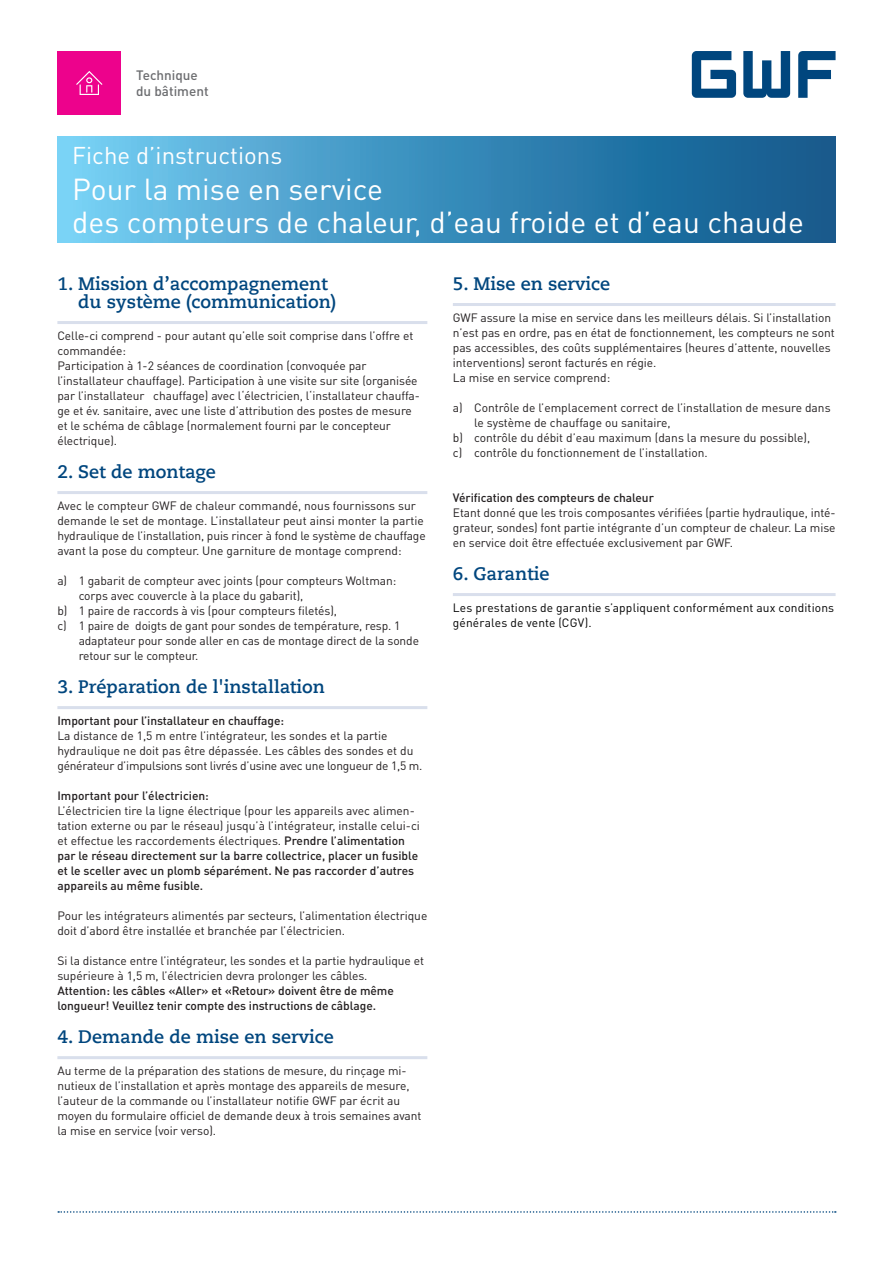
<style>
.page{position:relative;width:893px;height:1263px;background:#fff}
.page>*{position:absolute;margin:0;border:0;box-sizing:border-box;transform-origin:0 0}
.t1{font:30px/33px "DIN Pro";color:#fff}
.t2{font:24px "DIN Pro";color:#fff}
.t3{font:700 18px/18px "Caecilia Com 75";color:#00467e}
.t4{font:500 13.5px/16.2px "DIN Pro";color:#6c6d70}
.t5{font:12px/15px "DIN Pro";letter-spacing:-.005em;color:#231f20}
.t6{font:500 12px/15px "DIN Pro";letter-spacing:-.005em;color:#231f20}
.t7{font:12px/15px "DIN Pro";letter-spacing:.01em;color:#000}
.s1{font-weight:500}
</style>
<div class="page">
<div style="left:57px;top:51px;width:64px;height:64px;background:#ed028c"></div>
<svg style="left:76px;top:71px;width:26px;height:24px"></svg>
<svg style="left:58px;top:1211px;width:778px;height:2px"></svg>
<svg style="left:692px;top:51px;width:144px;height:47px"></svg>
<svg style="left:57px;top:136px;width:779px;height:107px;background:#3d8fbd"></svg>
<hr style="left:57px;top:321px;width:370px;height:3px;background:#d9dfec">
<hr style="left:57px;top:491px;width:370px;height:3px;background:#d9dfec">
<hr style="left:57px;top:706px;width:370px;height:3px;background:#d9dfec">
<hr style="left:57px;top:1056px;width:370px;height:3px;background:#d9dfec">
<hr style="left:453px;top:303px;width:383px;height:3px;background:#d9dfec">
<hr style="left:453px;top:593px;width:383px;height:3px;background:#d9dfec">
<p class="t4" style="left:136px;top:66px;width:74px">Technique du bâtiment</p>
<h2 class="t2" style="left:72px;top:139px;width:212px">Fiche d’instructions</h2>
<h1 class="t1" style="left:72px;top:171px;width:733px">Pour la mise en service<br>des compteurs de chaleur, d’eau froide et d’eau chaude</h1>
<h3 class="t3" style="left:78px;top:275px;width:259px;text-indent:-21px">1. Mission d’accompagnement du système (communication)</h3>
<p class="t5" style="left:57px;top:328px;width:364px">Celle-ci comprend - pour autant qu’elle soit comprise dans l’offre et commandée:<br>Participation à 1-2 séances de coordination (convoquée par l’installateur chauffage). Participation à une visite sur site (organisée par l’installateur chauffage) avec l‘électricien, l‘installateur chauffa&shy;ge et év. sanitaire, avec une liste d’attribution des postes de mesure et le schéma de câblage (normalement fourni par le concepteur électrique).</p>
<h3 class="t3" style="left:57px;top:463px;width:160px">2. Set de montage</h3>
<p class="t5" style="left:57px;top:498px;width:370px">Avec le compteur GWF de chaleur commandé, nous fournissons sur demande le set de montage. L’installateur peut ainsi monter la partie hydraulique de l’installation, puis rincer à fond le système de chauffage avant la pose du compteur. Une garniture de montage comprend:</p>
<p class="t5" style="left:57px;top:573px;width:340px">a) 1 gabarit de compteur avec joints (pour compteurs Woltman:</p>
<p class="t5" style="left:79px;top:588px;width:226px">corps avec couvercle à la place du gabarit),</p>
<p class="t5" style="left:57px;top:603px;width:281px">b) 1 paire de raccords à vis (pour compteurs filetés),</p>
<p class="t5" style="left:57px;top:618px;width:345px">c) 1 paire de doigts de gant pour sondes de température, resp. 1</p>
<p class="t5" style="left:79px;top:633px;width:342px">adaptateur pour sonde aller en cas de montage direct de la sonde</p>
<p class="t5" style="left:79px;top:648px;width:121px">retour sur le compteur.</p>
<h3 class="t3" style="left:57px;top:678px;width:269px">3. Préparation de l'installation</h3>
<p class="t6" style="left:57px;top:713px;width:228px">Important pour l’installateur en chauffage:</p>
<p class="t5" style="left:57px;top:728px;width:366px">La distance de 1,5 m entre l’intégrateur, les sondes et la partie hydraulique ne doit pas être dépassée. Les câbles des sondes et du générateur d’impulsions sont livrés d’usine avec une longueur de 1,5 m.</p>
<p class="t6" style="left:57px;top:788px;width:153px">Important pour l’électricien:</p>
<p class="t5" style="left:57px;top:803px;width:364px">L’électricien tire la ligne électrique (pour les appareils avec alimen&shy;tation externe ou par le réseau) jusqu’à l’intégrateur, installe celui-ci et effectue les raccordements électriques. <span class="s1">Prendre l’alimentation par le réseau directement sur la barre collectrice, placer un fusible et le sceller avec un plomb séparément. Ne pas raccorder d’autres appareils au même fusible.</span></p>
<p class="t5" style="left:57px;top:908px;width:371px">Pour les intégrateurs alimentés par secteurs, l’alimentation électrique doit d’abord être installée et branchée par l’électricien.</p>
<p class="t5" style="left:57px;top:953px;width:368px">Si la distance entre l’intégrateur, les sondes et la partie hydraulique et supérieure à 1,5 m, l’électricien devra prolonger les câbles.</p>
<p class="t6" style="left:57px;top:983px;width:338px">Attention: les câbles «Aller» et «Retour» doivent être de même longueur! Veuillez tenir compte des instructions de câblage.</p>
<h3 class="t3" style="left:57px;top:1028px;width:278px">4. Demande de mise en service</h3>
<p class="t5" style="left:57px;top:1063px;width:366px">Au terme de la préparation des stations de mesure, du rinçage mi&shy;nutieux de l’installation et après montage des appareils de mesure, l’auteur de la commande ou l’installateur notifie GWF par écrit au moyen du formulaire officiel de demande deux à trois semaines avant la mise en service (voir verso).</p>
<h3 class="t3" style="left:453px;top:274px;width:159px">5. Mise en service</h3>
<p class="t5" style="left:453px;top:310px;width:383px">GWF assure la mise en service dans les meilleurs délais. Si l’installation n’est pas en ordre, pas en état de fonctionnement, les compteurs ne sont pas accessibles, des coûts supplémentaires (heures d’attente, nouvelles interventions) seront facturés en régie.<br>La mise en service comprend:</p>
<p class="t5" style="left:453px;top:400px;width:379px">a) Contrôle de l’emplacement correct de l’installation de mesure dans</p>
<p class="t5" style="left:474px;top:415px;width:198px">le système de chauffage ou sanitaire,</p>
<p class="t5" style="left:453px;top:430px;width:359px">b) contrôle du débit d’eau maximum (dans la mesure du possible),</p>
<p class="t5" style="left:453px;top:445px;width:256px">c) contrôle du fonctionnement de l’installation.</p>
<p class="t6" style="left:453px;top:490px;width:203px">Vérification des compteurs de chaleur</p>
<p class="t5" style="left:453px;top:505px;width:384px;text-align:justify">Etant donné que les trois composantes vérifiées (partie hydraulique, inté&shy;grateur, sondes) font partie intégrante d’un compteur de chaleur. La mise en service doit être effectuée exclusivement par GWF.</p>
<h3 class="t3" style="left:453px;top:564px;width:98px">6. Garantie</h3>
<p class="t7" style="left:453px;top:600px;width:383px">Les prestations de garantie s’appliquent conformément aux conditions générales de vente (CGV).</p>
</div>
